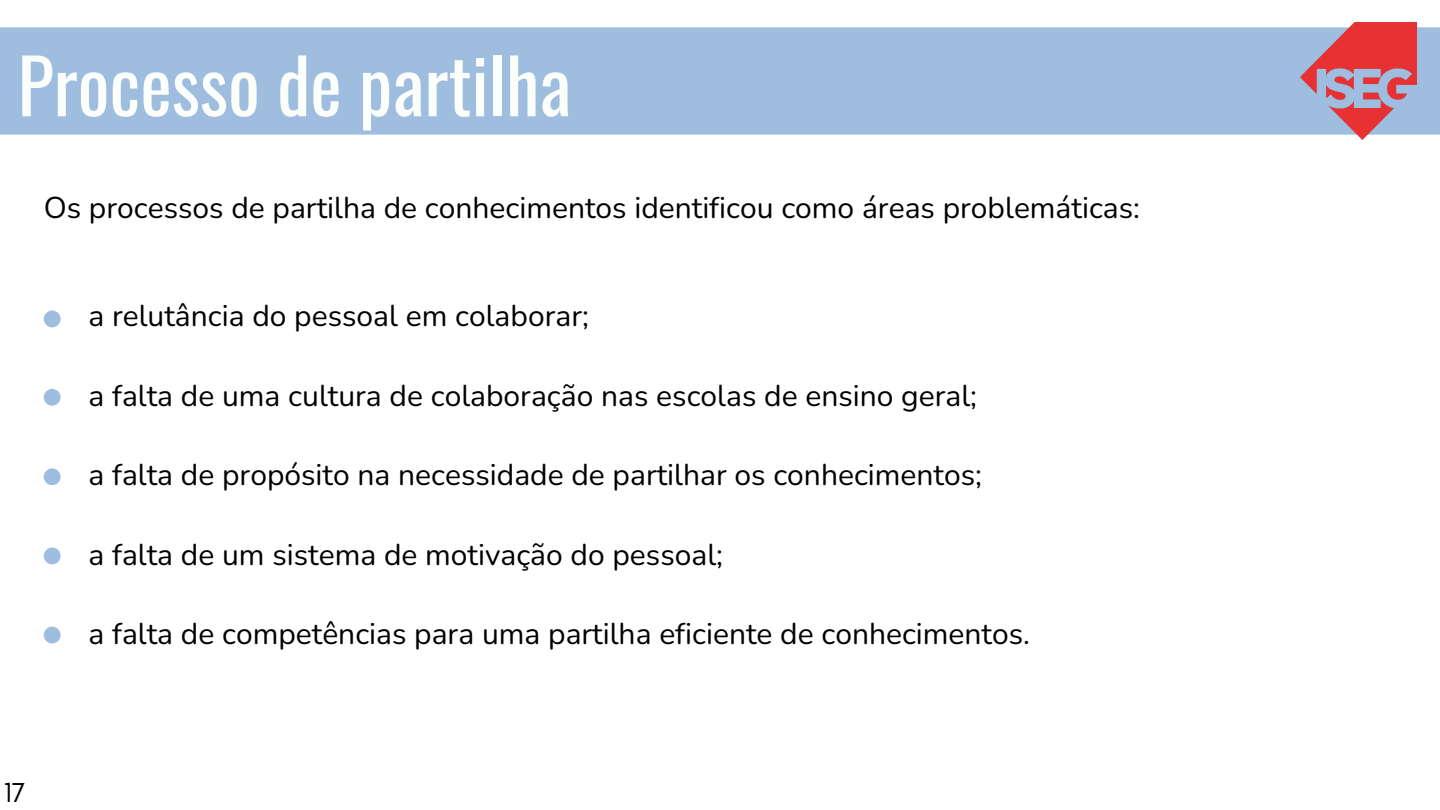
<style>
.page{position:relative;width:1440px;height:810px;background:#fff}
.page>*{position:absolute;margin:0;border:0;box-sizing:border-box;transform-origin:0 0}
.t1{font:75px "Oswald";color:#fbfefb}
.t2{font:30px "Nunito";color:#000}
.t3{font:28px "Glacial Indifference";color:#000}
</style>
<div class="page">
<div style="left:0;top:27px;width:1440px;height:108px;background:#9fbedf"></div>
<img style="left:1301px;top:23px;width:116px;height:117px">
<div style="left:44px;top:311px;width:16px;height:16px;background:#9fbedf;border-radius:50%"></div>
<div style="left:44px;top:468px;width:16px;height:17px;background:#9fbedf;border-radius:50%"></div>
<div style="left:44px;top:548px;width:16px;height:16px;background:#9fbedf;border-radius:50%"></div>
<div style="left:44px;top:627px;width:16px;height:16px;background:#9fbedf;border-radius:50%"></div>
<div style="left:44px;top:389px;width:16px;height:16px;background:#9fbedf;border-radius:50%"></div>
<p class="t1" style="left:18px;top:27px;width:555px">Processo de partilha</p>
<p class="t2" style="left:44px;top:188px;width:1098px">Os processos de partilha de conhecimentos identificou como áreas problemáticas:</p>
<p class="t2" style="left:88px;top:296px;width:502px">a relutância do pessoal em colaborar;</p>
<p class="t2" style="left:88px;top:375px;width:890px">a falta de uma cultura de colaboração nas escolas de ensino geral;</p>
<p class="t2" style="left:88px;top:455px;width:895px">a falta de propósito na necessidade de partilhar os conhecimentos;</p>
<p class="t2" style="left:88px;top:534px;width:636px">a falta de um sistema de motivação do pessoal;</p>
<p class="t3" style="left:4px;top:776px;width:23px">17</p>
<p class="t2" style="left:88px;top:614px;width:943px">a falta de competências para uma partilha eficiente de conhecimentos.</p>
</div>
